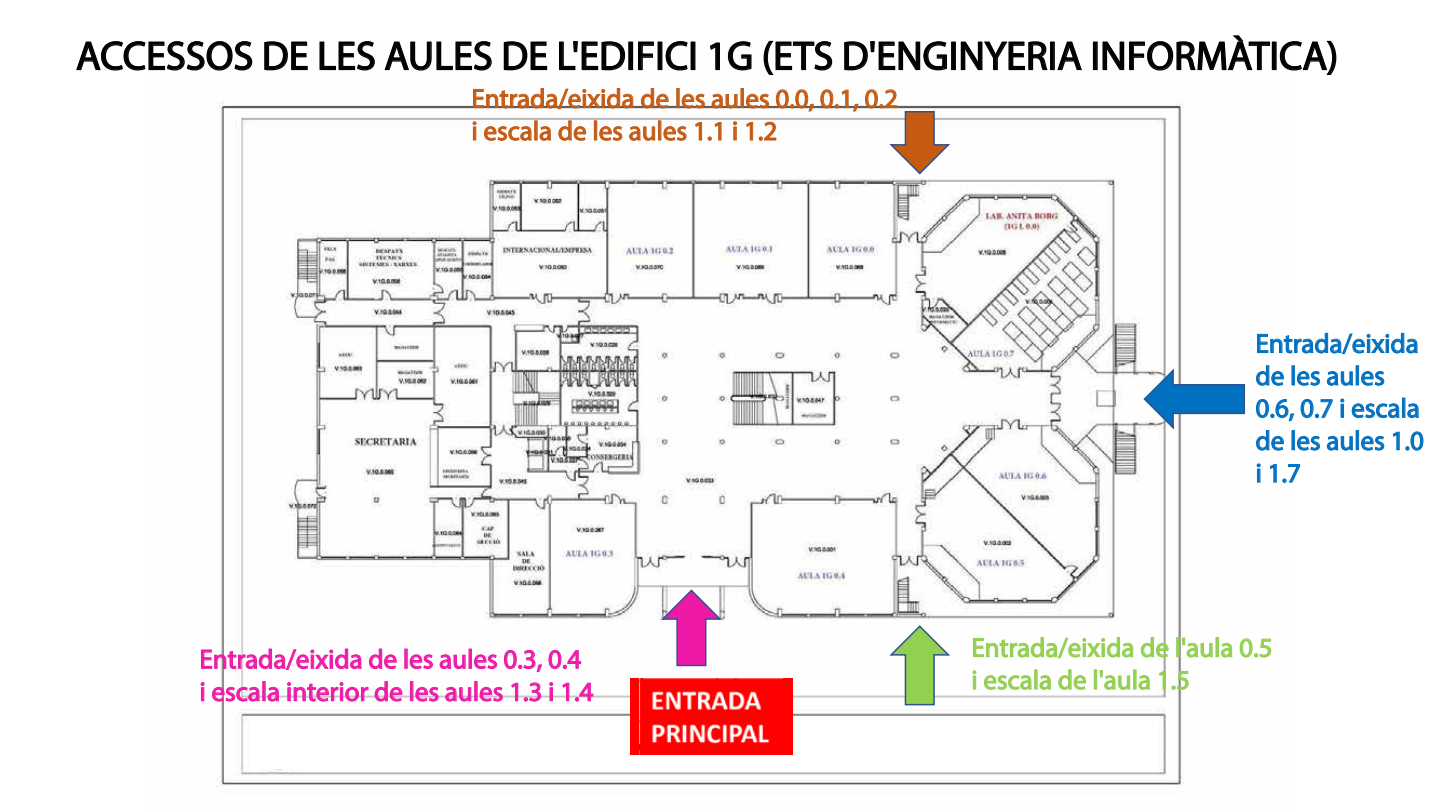
<style>
.page{position:relative;width:1440px;height:810px;background:#fff}
.page>*{position:absolute;margin:0;border:0;box-sizing:border-box;transform-origin:0 0}
.t1{font:40.35px "Myriad Pro";color:#000}
.t2{font:27px/32.4px "Myriad Pro";color:#ee1aa7}
.t3{font:27px/32.4px "Myriad Pro";color:#c55a11}
.t4{font:27px/32.4px "Myriad Pro";color:#0070c0}
.t5{font:27px/32.4px "Myriad Pro";color:#92d050}
</style>
<div class="page">
<img style="left:200px;top:41px;width:1077px;height:747px">
<svg style="left:1142px;top:367px;width:104px;height:64px"></svg>
<svg style="left:661px;top:588px;width:63px;height:79px"></svg>
<svg style="left:889px;top:624px;width:63px;height:82px"></svg>
<svg style="left:76px;top:41px;width:177px;height:30px"></svg>
<svg style="left:264px;top:41px;width:44px;height:30px"></svg>
<svg style="left:319px;top:41px;width:56px;height:30px"></svg>
<div style="left:951px;top:42px;width:5px;height:28px;border:1px solid #000"></div>
<svg style="left:960px;top:41px;width:89px;height:30px"></svg>
<div style="left:1050px;top:42px;width:5px;height:28px;border:1px solid #000"></div>
<svg style="left:1056px;top:41px;width:27px;height:30px"></svg>
<div style="left:1093px;top:42px;width:5px;height:28px;border:1px solid #000"></div>
<svg style="left:1102px;top:35px;width:169px;height:36px"></svg>
<div style="left:1272px;top:42px;width:5px;height:28px;border:1px solid #000"></div>
<svg style="left:1279px;top:40px;width:58px;height:35px"></svg>
<svg style="left:384px;top:40px;width:568px;height:136px"></svg>
<div style="left:404px;top:649px;width:4px;height:20px;border:1px solid #ee1aa7"></div>
<svg style="left:201px;top:629px;width:202px;height:89px"></svg>
<svg style="left:409px;top:638px;width:185px;height:64px"></svg>
<div style="left:1216px;top:637px;width:3px;height:20px;border:1px solid #92d050"></div>
<svg style="left:1221px;top:642px;width:12px;height:16px"></svg>
<svg style="left:1239px;top:638px;width:33px;height:20px"></svg>
<svg style="left:973px;top:618px;width:240px;height:72px"></svg>
<svg style="left:1256px;top:313px;width:162px;height:73px"></svg>
<div style="left:1402px;top:398px;width:3px;height:20px;border:1px solid #0070c0"></div>
<svg style="left:1256px;top:399px;width:168px;height:52px"></svg>
<div style="left:1257px;top:469px;width:3px;height:14px;border:1px solid #0070c0"></div>
<svg style="left:1257px;top:463px;width:4px;height:4px"></svg>
<svg style="left:1269px;top:464px;width:32px;height:19px"></svg>
<div style="left:251px;top:716px;width:908px;height:52px;background:#fff"></div>
<div style="left:630px;top:678px;width:162px;height:77px;background:#f00"></div>
<img style="left:640px;top:678px;width:143px;height:76px">
<h1 class="t1" style="left:76px;top:31px;width:1264px">ACCESSOS DE LES AULES DE L'EDIFICI 1G (ETS D'ENGINYERIA INFORMÀTICA)</h1>
<p class="t3" style="left:471px;top:82px;width:428px">Entrada/eixida de les aules 0.0, 0.1, 0.2 i escala de les aules 1.1 i 1.2</p>
<p class="t4" style="left:1256px;top:327px;width:170px">Entrada/eixida de les aules<br>0.6, 0.7 i escala de les aules 1.0 i 1.7</p>
<p class="t2" style="left:199px;top:643px;width:395px">Entrada/eixida de les aules 0.3, 0.4 i escala interior de les aules 1.3 i 1.4</p>
<p class="t5" style="left:971px;top:631px;width:303px">Entrada/eixida de l'aula 0.5 i escala de l'aula 1.5</p>
</div>
